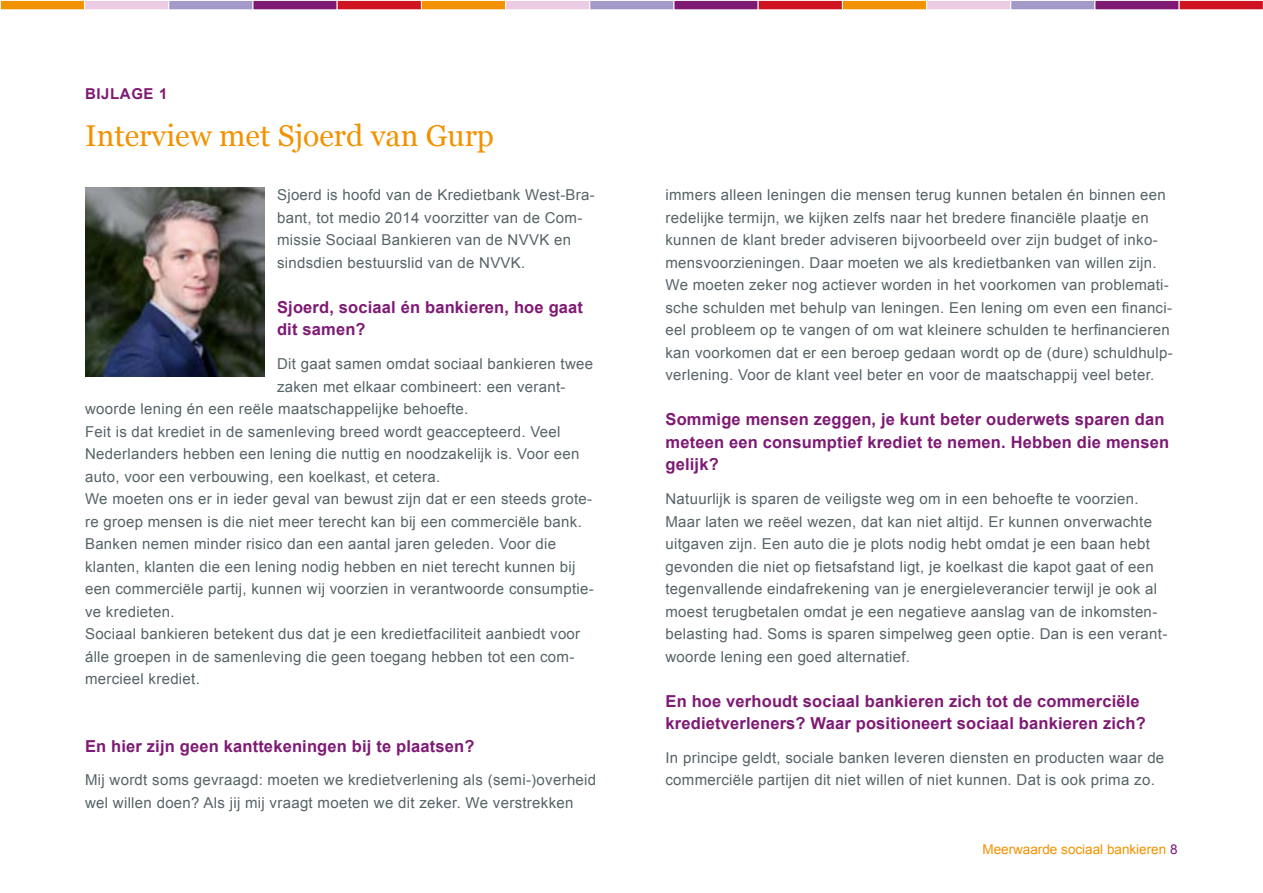
<style>
.page{position:relative;width:1263px;height:893px;background:#fff}
.page>*{position:absolute;margin:0;border:0;box-sizing:border-box;transform-origin:0 0}
.t1{font:30px "Georgia";color:#f39200}
.Vragen_interview{font:700 16.5px/22.5px "Arial";letter-spacing:.01em;color:#7e1974}
.PT{font:15px/22.5px "Arial";letter-spacing:.02em;color:#566367}
.t2{font:700 15px "Arial";letter-spacing:.04em;color:#7e1974}
.t3{font:13.5px "Arial";color:#f39200}
.s1{color:#7e1974}
</style>
<div class="page">
<div style="left:0;top:0;width:85px;height:10px;background:#f39200;border:1px solid #fff"></div>
<div style="left:421px;top:0;width:85px;height:10px;background:#f39200;border:1px solid #fff"></div>
<div style="left:842px;top:0;width:85px;height:10px;background:#f39200;border:1px solid #fff"></div>
<div style="left:84px;top:0;width:85px;height:10px;background:#eccce3;border:1px solid #fff"></div>
<div style="left:505px;top:0;width:85px;height:10px;background:#eccce3;border:1px solid #fff"></div>
<div style="left:926px;top:0;width:85px;height:10px;background:#eccce3;border:1px solid #fff"></div>
<div style="left:168px;top:0;width:85px;height:10px;background:#a49ac9;border:1px solid #fff"></div>
<div style="left:589px;top:0;width:85px;height:10px;background:#a49ac9;border:1px solid #fff"></div>
<div style="left:1010px;top:0;width:85px;height:10px;background:#a49ac9;border:1px solid #fff"></div>
<div style="left:253px;top:0;width:85px;height:10px;background:#7e1974;border:1px solid #fff"></div>
<div style="left:674px;top:0;width:84px;height:10px;background:#7e1974;border:1px solid #fff"></div>
<div style="left:1094px;top:0;width:85px;height:10px;background:#7e1974;border:1px solid #fff"></div>
<div style="left:337px;top:0;width:85px;height:10px;background:#d01320;border:1px solid #fff"></div>
<div style="left:758px;top:0;width:85px;height:10px;background:#d01320;border:1px solid #fff"></div>
<div style="left:1179px;top:0;width:84px;height:10px;background:#d01320;border:1px solid #fff"></div>
<img style="left:85px;top:188px;width:180px;height:188px">
<h2 class="t2" style="left:85px;top:84px;width:84px">BIJLAGE 1</h2>
<h1 class="t1" style="left:85px;top:114px;width:411px">Interview met Sjoerd van Gurp</h1>
<p class="PT" style="left:277px;top:184px;width:319px">Sjoerd is hoofd van de Kredietbank West-Bra&shy;bant, tot medio 2014 voorzitter van de Com&shy;missie Sociaal Bankieren van de NVVK en sindsdien bestuurslid van de NVVK.</p>
<p class="Vragen_interview" style="left:277px;top:296px;width:307px">Sjoerd, sociaal én bankieren, hoe gaat dit samen?</p>
<p class="PT" style="left:277px;top:353px;width:318px">Dit gaat samen omdat sociaal bankieren twee</p>
<p class="PT" style="left:277px;top:375px;width:290px">zaken met elkaar combineert: een verant-</p>
<p class="PT" style="left:85px;top:398px;width:385px">woorde lening én een reële maatschappelijke behoefte.</p>
<p class="PT" style="left:85px;top:420px;width:496px">Feit is dat krediet in de samenleving breed wordt geaccepteerd. Veel<br>Nederlanders hebben een lening die nuttig en noodzakelijk is. Voor een auto, voor een verbouwing, een koelkast, et cetera.</p>
<p class="PT" style="left:85px;top:488px;width:510px">We moeten ons er in ieder geval van bewust zijn dat er een steeds grote&shy;re groep mensen is die niet meer terecht kan bij een commerciële bank.<br>Banken nemen minder risico dan een aantal jaren geleden. Voor die klanten, klanten die een lening nodig hebben en niet terecht kunnen bij een commerciële partij, kunnen wij voorzien in verantwoorde consumptie&shy;ve kredieten.</p>
<p class="PT" style="left:85px;top:623px;width:497px">Sociaal bankieren betekent dus dat je een kredietfaciliteit aanbiedt voor álle groepen in de samenleving die geen toegang hebben tot een com&shy;mercieel krediet.</p>
<p class="Vragen_interview" style="left:85px;top:735px;width:391px">En hier zijn geen kanttekeningen bij te plaatsen?</p>
<p class="PT" style="left:85px;top:769px;width:513px">Mij wordt soms gevraagd: moeten we kredietverlening als (semi-)overheid wel willen doen? Als jij mij vraagt moeten we dit zeker. We verstrekken</p>
<p class="PT" style="left:665px;top:184px;width:509px">immers alleen leningen die mensen terug kunnen betalen én binnen een redelijke termijn, we kijken zelfs naar het bredere financiële plaatje en kunnen de klant breder adviseren bijvoorbeeld over zijn budget of inko&shy;mensvoorzieningen. Daar moeten we als kredietbanken van willen zijn.<br>We moeten zeker nog actiever worden in het voorkomen van problemati&shy;sche schulden met behulp van leningen. Een lening om even een financi&shy;eel probleem op te vangen of om wat kleinere schulden te herfinancieren kan voorkomen dat er een beroep gedaan wordt op de (dure) schuldhulp&shy;verlening. Voor de klant veel beter en voor de maatschappij veel beter.</p>
<h2 class="Vragen_interview" style="left:665px;top:409px;width:505px">Sommige mensen zeggen, je kunt beter ouderwets sparen dan meteen een consumptief krediet te nemen. Hebben die mensen gelijk?</h2>
<p class="PT" style="left:665px;top:488px;width:503px">Natuurlijk is sparen de veiligste weg om in een behoefte te voorzien.<br>Maar laten we reëel wezen, dat kan niet altijd. Er kunnen onverwachte uitgaven zijn. Een auto die je plots nodig hebt omdat je een baan hebt gevonden die niet op fietsafstand ligt, je koelkast die kapot gaat of een tegenvallende eindafrekening van je energieleverancier terwijl je ook al moest terugbetalen omdat je een negatieve aanslag van de inkomsten&shy;belasting had. Soms is sparen simpelweg geen optie. Dan is een verant&shy;woorde lening een goed alternatief.</p>
<p class="Vragen_interview" style="left:665px;top:690px;width:482px">En hoe verhoudt sociaal bankieren zich tot de commerciële kredietverleners? Waar positioneert sociaal bankieren zich?</p>
<p class="PT" style="left:665px;top:746px;width:500px">In principe geldt, sociale banken leveren diensten en producten waar de commerciële partijen dit niet willen of niet kunnen. Dat is ook prima zo.</p>
<p class="t3" style="left:982px;top:841px;width:197px">Meerwaarde sociaal bankieren <span class="s1">8</span></p>
</div>
